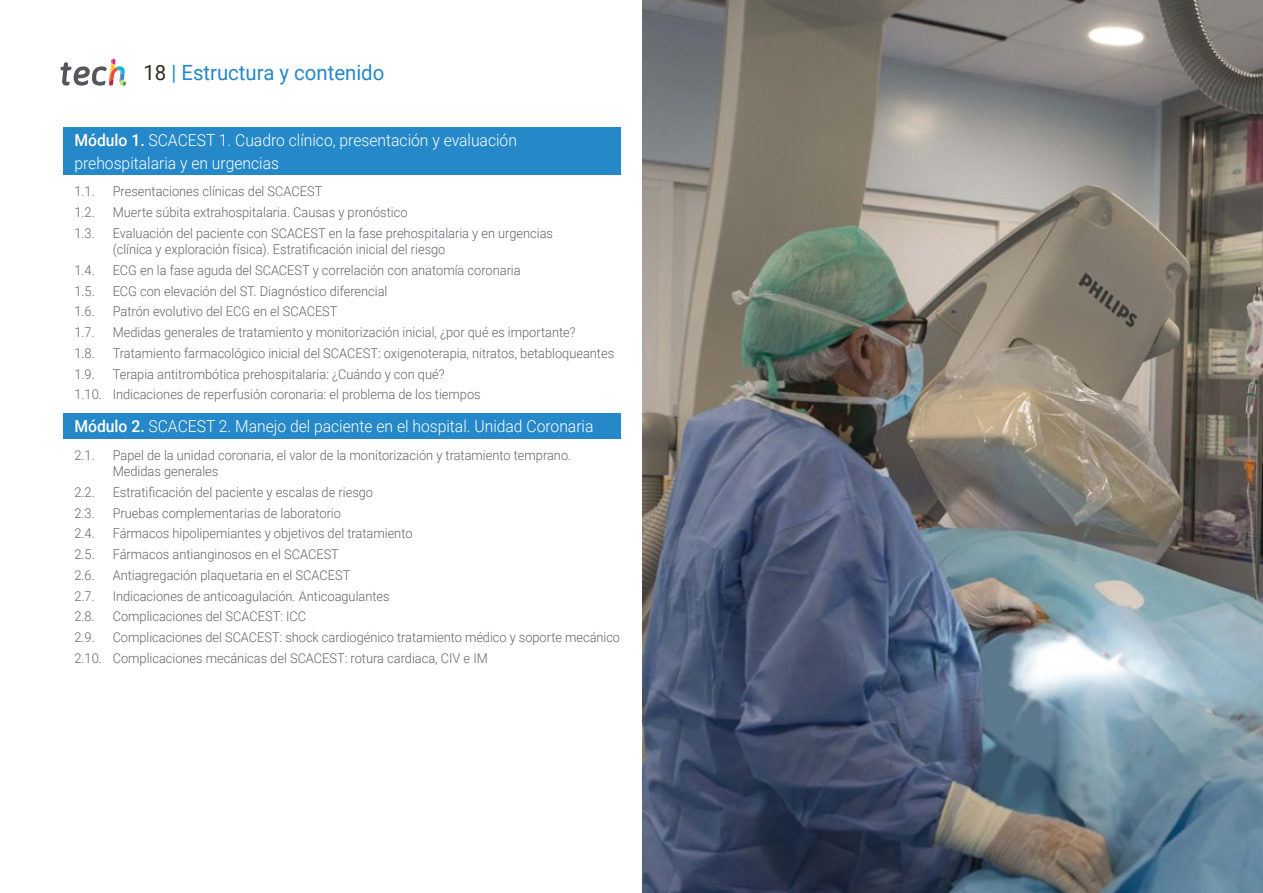
<style>
.page{position:relative;width:1263px;height:893px;background:#fff}
.page>*{position:absolute;margin:0;border:0;box-sizing:border-box;transform-origin:0 0}
.t1{font:21px "Roboto";color:#2488c9}
.t2{font:300 16.5px/22.5px "Roboto";color:#fff;scale:.95 1}
.t3{font:300 13.5px/16.5px "Roboto";color:#61646a;scale:.95 1}
.s1{color:#312e20}
.s2{font-weight:500}
</style>
<div class="page">
<svg style="left:61px;top:59px;width:65px;height:27px"></svg>
<div style="left:63px;top:128px;width:558px;height:47px;background:#2488c9"></div>
<div style="left:63px;top:414px;width:558px;height:25px;background:#2488c9"></div>
<img style="left:642px;top:0;width:621px;height:893px">
<h1 class="t1" style="left:144px;top:57px;width:242px"><span class="s1">18</span> | Estructura y contenido</h1>
<p class="t2" style="left:74px;top:129px;width:467px"><span class="s2">Módulo 1.</span> SCACEST 1. Cuadro clínico, presentación y evaluación prehospitalaria y en urgencias</p>
<p class="t3" style="left:74px;top:182px;width:23px">1.1.</p>
<p class="t3" style="left:113px;top:182px;width:222px">Presentaciones clínicas del SCACEST</p>
<p class="t3" style="left:74px;top:203px;width:23px">1.2.</p>
<p class="t3" style="left:113px;top:203px;width:312px">Muerte súbita extrahospitalaria. Causas y pronóstico</p>
<p class="t3" style="left:74px;top:224px;width:23px">1.3.</p>
<p class="t3" style="left:113px;top:224px;width:465px">Evaluación del paciente con SCACEST en la fase prehospitalaria y en urgencias (clínica y exploración física). Estratificación inicial del riesgo</p>
<p class="t3" style="left:74px;top:261px;width:23px">1.4.</p>
<p class="t3" style="left:113px;top:261px;width:431px">ECG en la fase aguda del SCACEST y correlación con anatomía coronaria</p>
<p class="t3" style="left:74px;top:282px;width:23px">1.5.</p>
<p class="t3" style="left:113px;top:282px;width:291px">ECG con elevación del ST. Diagnóstico diferencial</p>
<p class="t3" style="left:74px;top:303px;width:23px">1.6.</p>
<p class="t3" style="left:113px;top:303px;width:238px">Patrón evolutivo del ECG en el SCACEST</p>
<p class="t3" style="left:74px;top:323px;width:23px">1.7.</p>
<p class="t3" style="left:113px;top:323px;width:489px">Medidas generales de tratamiento y monitorización inicial, ¿por qué es importante?</p>
<p class="t3" style="left:74px;top:344px;width:23px">1.8.</p>
<p class="t3" style="left:113px;top:344px;width:529px">Tratamiento farmacológico inicial del SCACEST: oxigenoterapia, nitratos, betabloqueantes</p>
<p class="t3" style="left:74px;top:365px;width:23px">1.9.</p>
<p class="t3" style="left:74px;top:363px;width:429px;line-height:20.7px;text-align:center">Terapia antitrombótica prehospitalaria: ¿Cuándo y con qué?<br>1.10. Indicaciones de reperfusión coronaria: el problema de los tiempos</p>
<p class="t2" style="left:74px;top:415px;width:548px"><span class="s2">Módulo 2.</span> SCACEST 2. Manejo del paciente en el hospital. Unidad Coronaria</p>
<p class="t3" style="left:74px;top:446px;width:23px">2.1.</p>
<p class="t3" style="left:113px;top:446px;width:484px">Papel de la unidad coronaria, el valor de la monitorización y tratamiento temprano.<br>Medidas generales</p>
<p class="t3" style="left:74px;top:483px;width:23px">2.2.</p>
<p class="t3" style="left:113px;top:483px;width:276px">Estratificación del paciente y escalas de riesgo</p>
<p class="t3" style="left:74px;top:504px;width:23px">2.3.</p>
<p class="t3" style="left:113px;top:504px;width:242px">Pruebas complementarias de laboratorio</p>
<p class="t3" style="left:74px;top:525px;width:23px">2.4.</p>
<p class="t3" style="left:113px;top:525px;width:317px">Fármacos hipolipemiantes y objetivos del tratamiento</p>
<p class="t3" style="left:74px;top:546px;width:23px">2.5.</p>
<p class="t3" style="left:113px;top:546px;width:240px">Fármacos antianginosos en el SCACEST</p>
<p class="t3" style="left:74px;top:566px;width:23px">2.6.</p>
<p class="t3" style="left:113px;top:566px;width:252px">Antiagregación plaquetaria en el SCACEST</p>
<p class="t3" style="left:74px;top:587px;width:23px">2.7.</p>
<p class="t3" style="left:113px;top:587px;width:293px">Indicaciones de anticoagulación. Anticoagulantes</p>
<p class="t3" style="left:74px;top:608px;width:23px">2.8.</p>
<p class="t3" style="left:113px;top:608px;width:205px">Complicaciones del SCACEST: ICC</p>
<p class="t3" style="left:74px;top:628px;width:23px">2.9.</p>
<p class="t3" style="left:74px;top:626px;width:576px;line-height:20.7px;text-indent:38px">Complicaciones del SCACEST: shock cardiogénico tratamiento médico y soporte mecánico<br>2.10. Complicaciones mecánicas del SCACEST: rotura cardiaca, CIV e IM</p>
</div>
